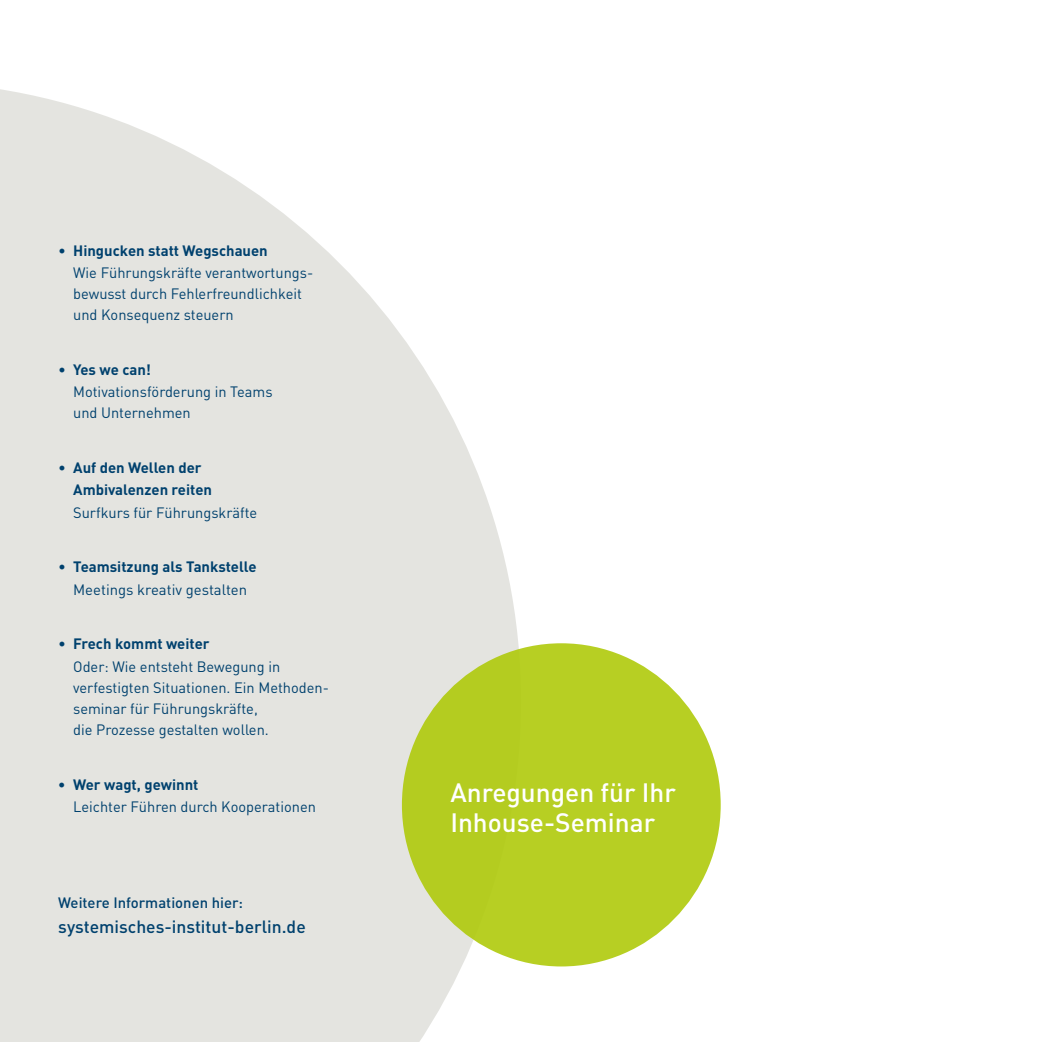
<style>
.page{position:relative;width:1042px;height:1042px;background:#fff}
.page>*{position:absolute;margin:0;border:0;box-sizing:border-box;transform-origin:0 0}
.t1{font:500 26.25px/29.8px "DIN";color:#fff}
.t2{font:500 17.5px "DIN";color:#00416e}
.t3{font:14.88px/22.8px "DIN";color:#00416e}
.t4{font:700 14.88px/22.8px "DIN";color:#00416e}
.t5{font:500 14.88px "DIN";color:#00416e}
.s1{font-weight:700}
.s2{font-weight:400}
</style>
<div class="page">
<svg style="left:0;top:89px;width:521px;height:953px;fill:#e4e4e0"></svg>
<div style="left:402px;top:643px;width:319px;height:323px;background:#b7cf23;border-radius:50%"></div>
<p class="t3" style="left:73px;top:239px;width:241px;text-indent:-15px">• <span class="s1">Hingucken statt Wegschauen<br></span>Wie Führungskräfte verantwortungs-</p>
<p class="t3" style="left:73px;top:283px;width:230px;line-height:21px">bewusst durch Fehlerfreundlichkeit und Konsequenz steuern</p>
<p class="t3" style="left:73px;top:358px;width:201px;text-indent:-15px">• <span class="s1">Yes we can!<br></span>Motivationsförderung in Teams</p>
<p class="t3" style="left:73px;top:401px;width:119px">und Unternehmen</p>
<p class="t4" style="left:73px;top:455px;width:140px;text-indent:-15px"><span class="s2">•</span> Auf den Wellen der<br>Ambivalenzen reiten</p>
<p class="t3" style="left:73px;top:501px;width:186px">Surfkurs für Führungskräfte</p>
<p class="t3" style="left:58px;top:555px;width:200px;text-align:center">• <span class="s1">Teamsitzung als Tankstelle<br></span>Meetings kreativ gestalten</p>
<p class="t3" style="left:73px;top:632px;width:209px;text-indent:-15px">• <span class="s1">Frech kommt weiter<br></span>Oder: Wie entsteht Bewegung in</p>
<p class="t3" style="left:73px;top:677px;width:257px;line-height:21px">verfestigten Situationen. Ein Methoden&shy;seminar für Führungskräfte,<br>die Prozesse gestalten wollen.</p>
<p class="t4" style="left:58px;top:772px;width:142px">• Wer wagt, gewinnt</p>
<p class="t3" style="left:73px;top:795px;width:244px">Leichter Führen durch Kooperationen</p>
<p class="t5" style="left:58px;top:893px;width:186px">Weitere Informationen hier:</p>
<p class="t2" style="left:58px;top:915px;width:249px">systemisches-institut-berlin.de</p>
<h1 class="t1" style="left:450px;top:777px;width:227px">Anregungen für Ihr<br>Inhouse-Seminar</h1>
</div>
